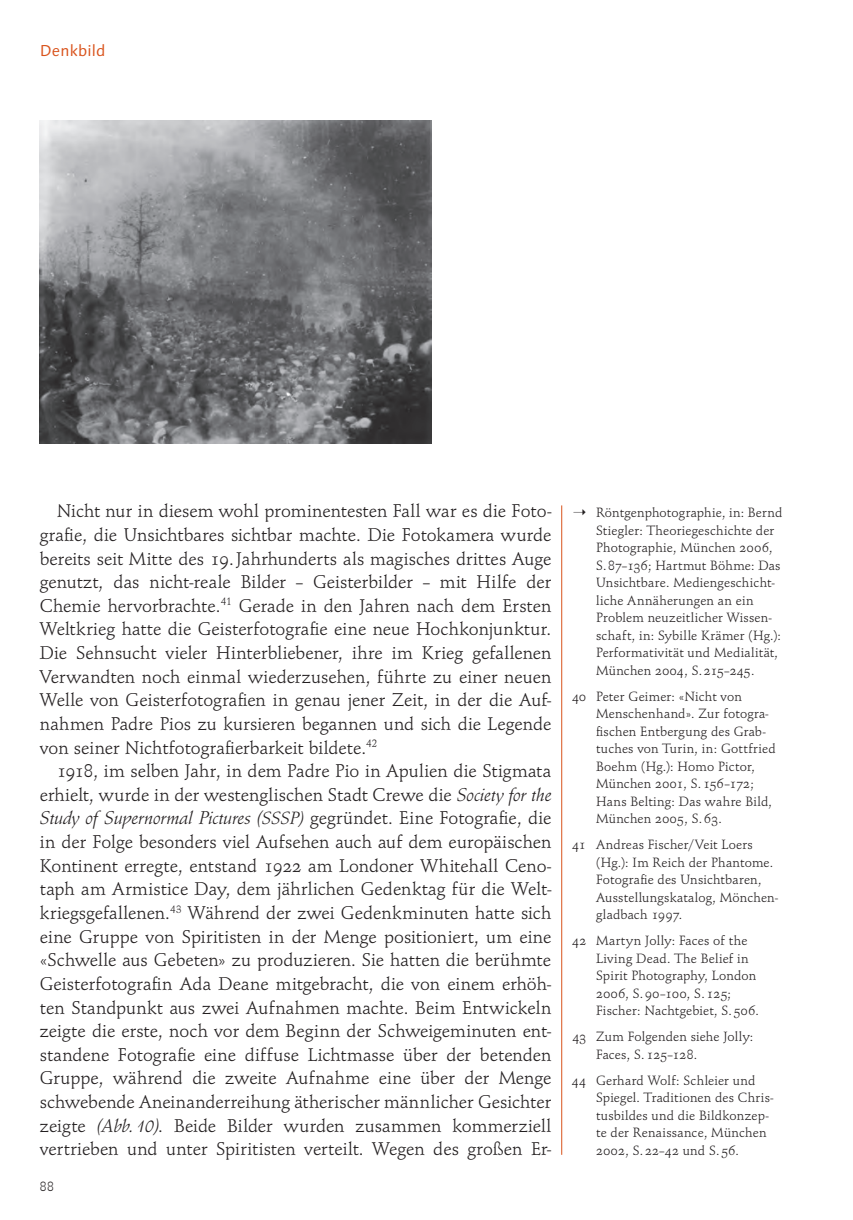
<style>
.page{position:relative;width:853px;height:1220px;background:#fff}
.page>*{position:absolute;margin:0;border:0;box-sizing:border-box;transform-origin:0 0}
.t1{font:19.25px/23.6px "Schneidler OSF";color:#231f20;text-align:justify}
.t2{font:15.75px "Linotype Syntax Os F";letter-spacing:.01em;color:#d9531c}
.t3{font:14px/17.5px "Schneidler OSF";letter-spacing:.015em;color:#231f20}
.s1{font-family:"Schneidler Ita"}
.s2{font-family:"Schneidler Ita";font-size:18.38px}
</style>
<div class="page">
<hr style="left:561px;top:505px;width:1px;height:649px;background:#d9531c">
<img style="left:40px;top:120px;width:391px;height:323px">
<p class="t2" style="left:40px;top:45px;width:67px">Denkbild</p>
<p class="t1" style="left:40px;top:501px;width:513px;text-indent:17px">Nicht nur in diesem wohl prominentesten Fall war es die Foto&shy;grafie, die Unsichtbares sichtbar machte. Die Fotokamera wurde bereits seit Mitte des 19. Jahrhunderts als magisches drittes Auge genutzt, das nicht-reale Bilder – Geisterbilder – mit Hilfe der Chemie hervorbrachte.<sup>41</sup> Gerade in den Jahren nach dem Ersten Weltkrieg hatte die Geisterfotografie eine neue Hochkonjunktur.<br>Die Sehnsucht vieler Hinterbliebener, ihre im Krieg gefallenen Verwandten noch einmal wiederzusehen, führte zu einer neuen Welle von Geisterfotografien in genau jener Zeit, in der die Auf&shy;nahmen Padre Pios zu kursieren begannen und sich die Legende von seiner Nichtfotografierbarkeit bildete.<sup>42</sup></p>
<p class="t1" style="left:40px;top:760px;width:513px;text-indent:17px">1918, im selben Jahr, in dem Padre Pio in Apulien die Stigmata erhielt, wurde in der westenglischen Stadt Crewe die <span class="s1">Society for the Study of Supernormal Pictures (</span><span class="s2">SSSP)</span> gegründet. Eine Fotografie, die in der Folge besonders viel Aufsehen auch auf dem europäischen Kontinent erregte, entstand 1922 am Londoner Whitehall Ceno&shy;taph am Armistice Day, dem jährlichen Gedenktag für die Welt&shy;kriegsgefallenen.<sup>43</sup> Während der zwei Gedenkminuten hatte sich eine Gruppe von Spiritisten in der Menge positioniert, um eine «Schwelle aus Gebeten» zu produzieren. Sie hatten die berühmte Geisterfotografin Ada Deane mitgebracht, die von einem erhöh&shy;ten Standpunkt aus zwei Aufnahmen machte. Beim Entwickeln zeigte die erste, noch vor dem Beginn der Schweigeminuten ent&shy;standene Fotografie eine diffuse Lichtmasse über der betenden Gruppe, während die zweite Aufnahme eine über der Menge schwebende Aneinanderreihung ätherischer männlicher Gesichter zeigte <span class="s1">(Abb. 10)</span>. Beide Bilder wurden zusammen kommerziell vertrieben und unter Spiritisten verteilt. Wegen des großen Er-</p>
<p class="t3" style="left:40px;top:1178px;width:16px">88</p>
<p class="t3" style="left:595px;top:505px;width:188px;text-indent:-23px">➝ Röntgenphotographie, in: Bernd<br>Stiegler: Theoriegeschichte der<br>Photographie, München 2006,<br>S. 87–136; Hartmut Böhme: Das<br>Unsichtbare. Mediengeschicht&shy;liche Annäherungen an ein<br>Problem neuzeitlicher Wissen&shy;schaft, in: Sybille Krämer (Hg.):<br>Performativität und Medialität,<br>München 2004, S. 215–245.</p>
<p class="t3" style="left:595px;top:688px;width:181px;text-indent:-24px">40 Peter Geimer: «Nicht von<br>Menschenhand». Zur fotogra&shy;fischen Entbergung des Grab&shy;tuches von Turin, in: Gottfried<br>Boehm (Hg.): Homo Pictor,<br>München 2001, S. 156–172;<br>Hans Belting: Das wahre Bild,<br>München 2005, S. 63.</p>
<p class="t3" style="left:595px;top:837px;width:183px;text-indent:-24px">41 Andreas Fischer/Veit Loers (Hg.): Im Reich der Phantome.<br>Fotografie des Unsichtbaren,<br>Ausstellungskatalog, Mönchen&shy;gladbach 1997.</p>
<p class="t3" style="left:595px;top:933px;width:164px;text-indent:-24px">42 Martyn Jolly: Faces of the<br>Living Dead. The Belief in<br>Spirit Photography, London<br>2006, S. 90–100, S. 125;<br>Fischer: Nachtgebiet, S. 506.</p>
<p class="t3" style="left:595px;top:1029px;width:159px;text-indent:-24px">43 Zum Folgenden siehe Jolly:<br>Faces, S. 125–128.</p>
<p class="t3" style="left:595px;top:1072px;width:179px;text-indent:-24px">44 Gerhard Wolf: Schleier und<br>Spiegel. Traditionen des Chris&shy;tusbildes und die Bildkonzep&shy;te der Renaissance, München<br>2002, S. 22–42 und S. 56.</p>
</div>
